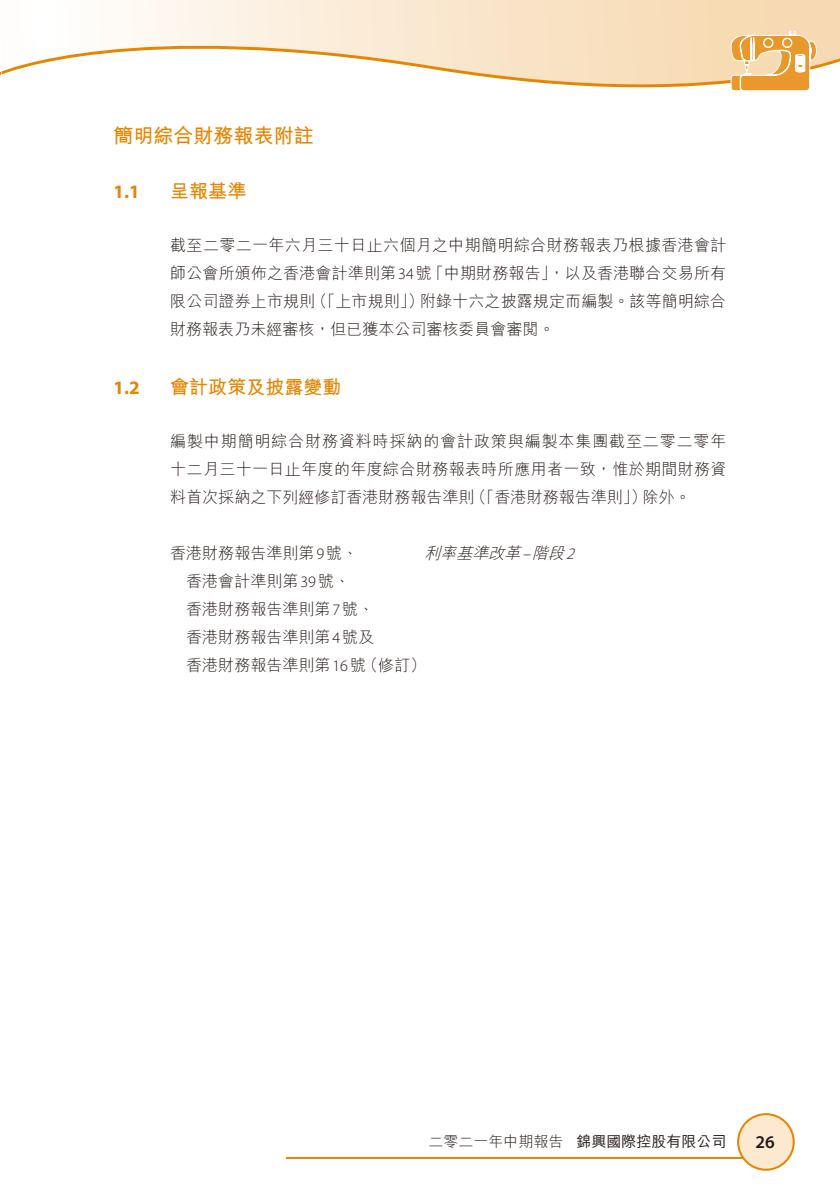
<style>
.page{position:relative;width:840px;height:1191px;background:#fff}
.page>*{position:absolute;margin:0;border:0;box-sizing:border-box;transform-origin:0 0}
.Subhead_1{font:700 20px "M Hei HK";color:#e68500}
.Note_Subhead_1{font:700 19px "M Hei HK";color:#e68500}
.Note_Subhead_1-2{font:700 19px "Myriad Pro";color:#e68500}
.t1{font:600 18px "Myriad Pro";color:#231916}
.Notes{font:300 16px/28px "M Hei HK";letter-spacing:.01em;color:#231916}
.Notes-2{font:300 16px "M Hei HK";letter-spacing:.055em;color:#231916}
.Notes-3{font:italic 300 16px "M Hei HK";color:#231916}
.t2{font:500 15px "M Hei HK";color:#231916}
.t3{font:300 15px "M Hei HK";color:#231916}
.s1{font-family:"Myriad Pro"}
</style>
<div class="page">
<hr style="left:286px;top:1157px;width:473px;height:2px;background:#e68500">
<div style="left:737px;top:1114px;width:56px;height:55px;background:#fce9d0;border-radius:50%"></div>
<div style="left:736px;top:1113px;width:58px;height:57px;border:2px solid #e68500;border-radius:50%"></div>
<svg style="left:124px;top:0;width:715px;height:17px;background:#f9e6cc"></svg>
<svg style="left:2px;top:17px;width:837px;height:71px"></svg>
<svg style="left:730px;top:22px;width:86px;height:69px;background:#f2c181"></svg>
<p class="Subhead_1" style="left:113px;top:121px;width:201px">簡明綜合財務報表附註</p>
<p class="Note_Subhead_1" style="left:170px;top:177px;width:78px">呈報基準</p>
<p class="Note_Subhead_1-2" style="left:113px;top:179px;width:28px">1.1</p>
<p class="Note_Subhead_1-2" style="left:113px;top:375px;width:28px">1.2</p>
<p class="Notes" style="left:170px;top:231px;width:557px;text-align:right">截至二零二一年六月三十日止六個月之中期簡明綜合財務報表乃根據香港會計「中期財務報告，」以及香港聯合交易所有</p>
<p class="Notes" style="left:420px;top:259px;width:307px;text-indent:-250px">師公會所頒佈之香港會計準則第<span class="s1">34</span>號<br>附錄十六之披露規定而編製。該等簡明綜合</p>
<p class="Notes" style="left:311px;top:287px;width:114px">（「上市規則」）</p>
<p class="Notes" style="left:170px;top:287px;width:385px">限公司證券上市規則<br>財務報表乃未經審核，但已獲本公司審核委員會審閱。</p>
<p class="Note_Subhead_1" style="left:170px;top:373px;width:172px">會計政策及披露變動</p>
<p class="Notes-2" style="left:170px;top:433px;width:557px">編製中期簡明綜合財務資料時採納的會計政策與編製本集團截至二零二零年</p>
<p class="Notes" style="left:170px;top:455px;width:557px">十二月三十一日止年度的年度綜合財務報表時所應用者一致，惟於期間財務資</p>
<p class="Notes" style="left:642px;top:483px;width:49px">除外。</p>
<p class="Notes" style="left:170px;top:483px;width:305px">料首次採納之下列經修訂香港財務報告準則</p>
<p class="Notes" style="left:470px;top:483px;width:177px">（「香港財務報告準則」）</p>
<p class="Notes" style="left:170px;top:539px;width:189px">香港財務報告準則第<span class="s1">9</span>號、</p>
<p class="Notes" style="left:186px;top:567px;width:165px">香港會計準則第<span class="s1">39</span>號、</p>
<p class="Notes" style="left:186px;top:595px;width:189px">香港財務報告準則第<span class="s1">7</span>號、</p>
<p class="Notes" style="left:186px;top:623px;width:189px">香港財務報告準則第<span class="s1">4</span>號及</p>
<p class="Notes" style="left:362px;top:651px;width:65px">（修訂(</p>
<p class="Notes" style="left:186px;top:651px;width:181px">香港財務報告準則第<span class="s1">16</span>號</p>
<p class="Notes-3" style="left:424px;top:545px;width:113px">利率基準改革<span class="s1">–</span></p>
<p class="Notes-3" style="left:532px;top:545px;width:48px">階段<span class="s1">2</span></p>
<p class="t3" style="left:428px;top:1134px;width:136px">二零二一年中期報告</p>
<p class="t2" style="left:576px;top:1130px;width:151px">錦興國際控股有限公司</p>
<p class="t1" style="left:755px;top:1130px;width:21px">26</p>
</div>
